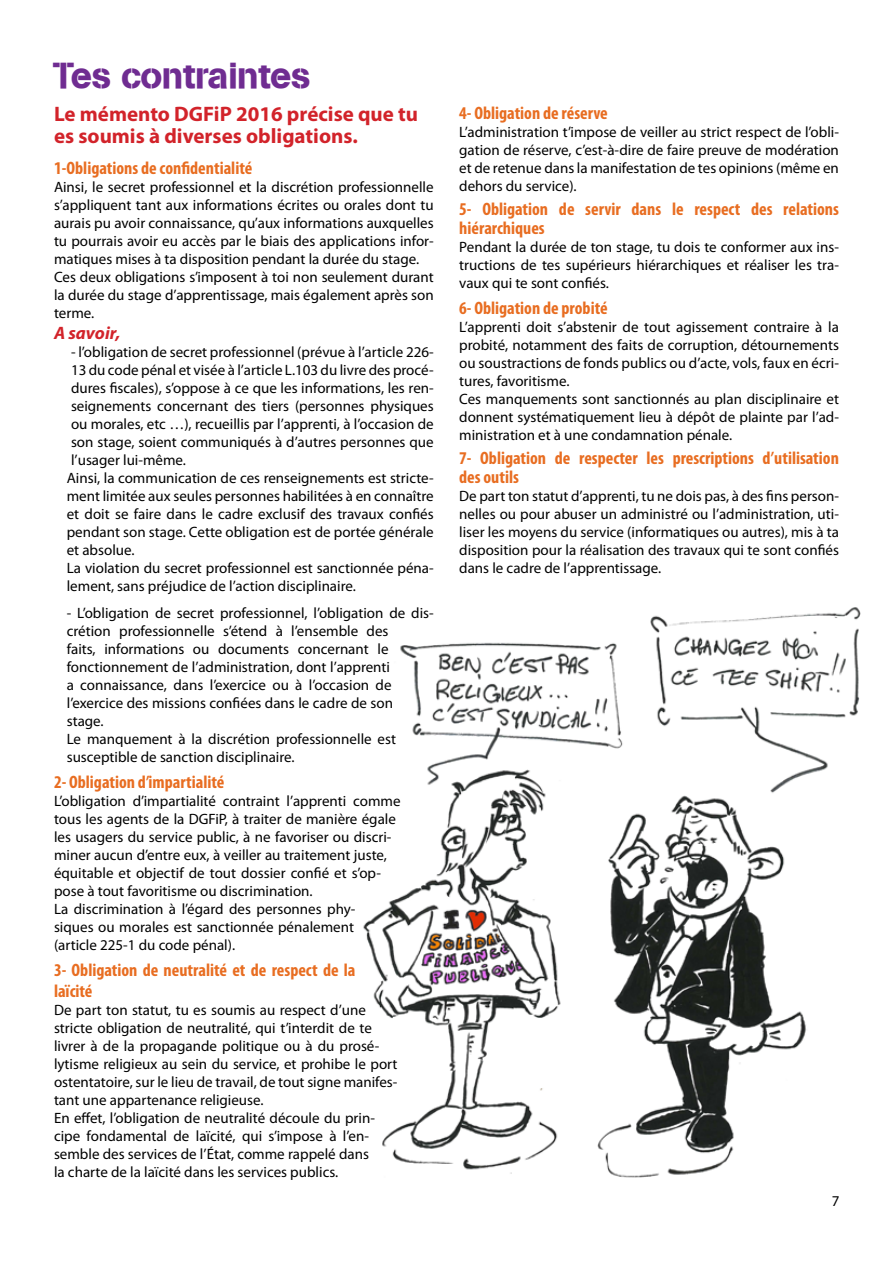
<style>
.page{position:relative;width:893px;height:1263px;background:#fff}
.page>*{position:absolute;margin:0;border:0;box-sizing:border-box;transform-origin:0 0}
.t1{font:36px "Absolut DB Normal";color:#6f2c91}
.t2{font:700 21px/22.5px "Myriad Pro";color:#d2232a}
.t3{font:700 condensed 18px/19.5px "Myriad Pro";color:#e86d21}
.t4{font:italic 700 18px "Myriad Pro";color:#d2232a}
.t5{font:15px/18px "Myriad Pro";color:#000}
</style>
<div class="page">
<img style="left:363px;top:607px;width:498px;height:571px">
<h1 class="t1" style="left:54px;top:54px;width:259px">Tes contraintes</h1>
<h2 class="t2" style="left:54px;top:102px;width:366px">Le mémento DGFiP 2016 précise que tu es soumis à diverses obligations.</h2>
<p class="t3" style="left:54px;top:157px;width:200px">1-Obligations de confidentialité</p>
<p class="t5" style="left:54px;top:177px;width:381px">Ainsi, le secret professionnel et la discrétion professionnelle s’appliquent tant aux informations écrites ou orales dont tu aurais pu avoir connaissance, qu’aux informations auxquelles tu pourrais avoir eu accès par le biais des applications infor&shy;matiques mises à ta disposition pendant la durée du stage.<br>Ces deux obligations s’imposent à toi non seulement durant la durée du stage d’apprentissage, mais également après son terme.</p>
<p class="t4" style="left:54px;top:321px;width:68px">A savoir,</p>
<p class="t5" style="left:67px;top:343px;width:368px">- l’obligation de secret professionnel (prévue à l’article 226- 13 du code pénal et visée à l’article L.103 du livre des procé&shy;dures fiscales), s’oppose à ce que les informations, les ren&shy;seignements concernant des tiers (personnes physiques ou morales, etc …), recueillis par l’apprenti, à l’occasion de son stage, soient communiqués à d’autres personnes que l’usager lui-même.<br>Ainsi, la communication de ces renseignements est stricte&shy;ment limitée aux seules personnes habilitées à en connaître et doit se faire dans le cadre exclusif des travaux confiés pendant son stage. Cette obligation est de portée générale et absolue.<br>La violation du secret professionnel est sanctionnée péna&shy;lement, sans préjudice de l’action disciplinaire.</p>
<p class="t5" style="left:67px;top:603px;width:368px">- L’obligation de secret professionnel, l’obligation de dis&shy;crétion professionnelle s’étend à l’ensemble des<br>faits, informations ou documents concernant le fonctionnement de l’administration, dont l’apprenti<br>a connaissance, dans l’exercice ou à l’occasion de l’exercice des missions confiées dans le cadre de son stage.<br>Le manquement à la discrétion professionnelle est susceptible de sanction disciplinaire.</p>
<p class="t3" style="left:54px;top:771px;width:172px">2- Obligation d’impartialité</p>
<p class="t5" style="left:54px;top:791px;width:348px">L’obligation d’impartialité contraint l’apprenti comme tous les agents de la DGFiP, à traiter de manière égale les usagers du service public, à ne favoriser ou discri&shy;miner aucun d’entre eux, à veiller au traitement juste, équitable et objectif de tout dossier confié et s’op&shy;pose à tout favoritisme ou discrimination.<br>La discrimination à l’égard des personnes phy-<br>siques ou morales est sanctionnée pénalement (article 225-1 du code pénal).</p>
<p class="t3" style="left:54px;top:958px;width:303px;line-height:21.6px">3- Obligation de neutralité et de respect de la laïcité</p>
<p class="t5" style="left:54px;top:1001px;width:345px">De part ton statut, tu es soumis au respect d’une stricte obligation de neutralité, qui t’interdit de te livrer à de la propagande politique ou à du prosé&shy;lytisme religieux au sein du service, et prohibe le port ostentatoire, sur le lieu de travail, de tout signe manifes&shy;tant une appartenance religieuse.<br>En effet, l’obligation de neutralité découle du prin&shy;cipe fondamental de laïcité, qui s’impose à l’en&shy;semble des services de l’État, comme rappelé dans<br>la charte de la laïcité dans les services publics.</p>
<p class="t3" style="left:459px;top:103px;width:150px">4- Obligation de réserve</p>
<p class="t5" style="left:459px;top:122px;width:381px;text-align:justify">L’administration t’impose de veiller au strict respect de l’obli&shy;gation de réserve, c’est-à-dire de faire preuve de modération et de retenue dans la manifestation de tes opinions (même en dehors du service).</p>
<p class="t3" style="left:459px;top:198px;width:381px">5- Obligation de servir dans le respect des relations hiérarchiques</p>
<p class="t5" style="left:459px;top:238px;width:381px;text-align:justify">Pendant la durée de ton stage, tu dois te conformer aux ins&shy;tructions de tes supérieurs hiérarchiques et réaliser les tra&shy;vaux qui te sont confiés.</p>
<p class="t3" style="left:459px;top:298px;width:150px">6- Obligation de probité</p>
<p class="t5" style="left:459px;top:318px;width:381px">L’apprenti doit s’abstenir de tout agissement contraire à la probité, notamment des faits de corruption, détournements ou soustractions de fonds publics ou d’acte, vols, faux en écri&shy;tures, favoritisme.<br>Ces manquements sont sanctionnés au plan disciplinaire et donnent systématiquement lieu à dépôt de plainte par l’ad&shy;ministration et à une condamnation pénale.</p>
<p class="t3" style="left:459px;top:447px;width:381px">7- Obligation de respecter les prescriptions d’utilisation des outils</p>
<p class="t5" style="left:459px;top:487px;width:381px;text-align:justify">De part ton statut d’apprenti, tu ne dois pas, à des fins person&shy;nelles ou pour abuser un administré ou l’administration, uti&shy;liser les moyens du service (informatiques ou autres), mis à ta disposition pour la réalisation des travaux qui te sont confiés dans le cadre de l’apprentissage.</p>
<p class="t5" style="left:832px;top:1191px;width:9px">7</p>
</div>
